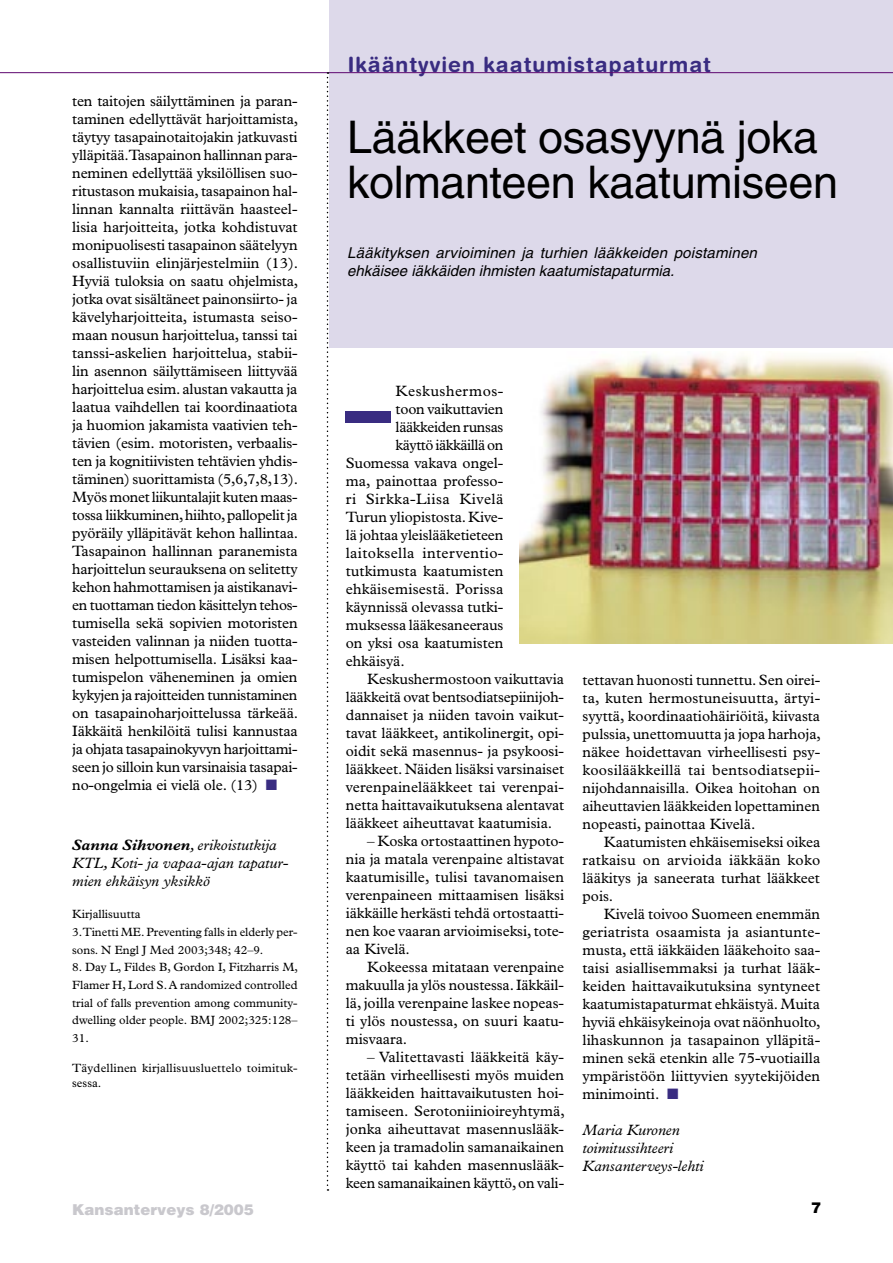
<style>
.page{position:relative;width:893px;height:1263px;background:#fff}
.page>*{position:absolute;margin:0;border:0;box-sizing:border-box;transform-origin:0 0}
._1kappale{font:700 90.6px "Helvetica Neue";color:#392c81}
.pkotsikko{font:45px/45px "Helvetica";letter-spacing:-.01em;color:#000}
.t1{font:700 21px "Helvetica Rounded";letter-spacing:.05em;color:#392c81}
.leipis{font:15px/18px "Plantin";color:#000;text-align:justify}
._1kappale-2{font:15px "Plantin";color:#000}
.kirjoittaja{font:italic 15px/18px "Plantin";color:#000}
.ingressi{font:italic 15px/18px "Helvetica";letter-spacing:.01em;color:#000}
._1kappale-3{font:15px "Plantin";letter-spacing:.03em;color:#000}
._1kappale-4{font:15px "Plantin";letter-spacing:-.025em;color:#000}
._1kappale-5{font:15px "Plantin";letter-spacing:.025em;color:#000}
.t2{font:900 15px "Helvetica";color:#c9c8cd}
.t3{font:900 15px "Helvetica";color:#000}
.kirjallisuus{font:12px/17.7px "Plantin";color:#000}
.s1{color:#392c81}
.s2{font-weight:700}
</style>
<div class="page">
<div style="left:329px;top:0;width:564px;height:348px;background:#ddd9ea"></div>
<hr style="left:0;top:72px;width:893px;height:1px;background:#5e076f">
<svg style="left:327px;top:72px;width:1px;height:1119px"></svg>
<img style="left:520px;top:354px;width:373px;height:289px">
<p class="leipis" style="left:72px;top:92px;width:228px">ten taitojen säilyttäminen ja paran&shy;taminen edellyttävät harjoittamista, täytyy tasapainotaitojakin jatkuvasti ylläpitää. Tasapainon hallinnan para&shy;neminen edellyttää yksilöllisen suo&shy;ritustason mukaisia, tasapainon hal&shy;linnan kannalta riittävän haasteel&shy;lisia harjoitteita, jotka kohdistuvat monipuolisesti tasapainon säätelyyn osallistuviin elinjärjestelmiin (13).<br>Hyviä tuloksia on saatu ohjelmista, jotka ovat sisältäneet painonsiirto- ja kävelyharjoitteita, istumasta seiso&shy;maan nousun harjoittelua, tanssi tai tanssi-askelien harjoittelua, stabii&shy;lin asennon säilyttämiseen liittyvää harjoittelua esim. alustan vakautta ja laatua vaihdellen tai koordinaatiota ja huomion jakamista vaativien teh&shy;tävien (esim. motoristen, verbaalis&shy;ten ja kognitiivisten tehtävien yhdis&shy;täminen) suorittamista (5,6,7,8,13).<br>Myös monet liikuntalajit kuten maas&shy;tossa liikkuminen, hiihto, pallopelit ja pyöräily ylläpitävät kehon hallintaa.<br>Tasapainon hallinnan paranemista harjoittelun seurauksena on selitetty kehon hahmottamisen ja aistikanavi&shy;en tuottaman tiedon käsittelyn tehos&shy;tumisella sekä sopivien motoristen vasteiden valinnan ja niiden tuotta&shy;misen helpottumisella. Lisäksi kaa&shy;tumispelon väheneminen ja omien kykyjen ja rajoitteiden tunnistaminen on tasapainoharjoittelussa tärkeää.<br>Iäkkäitä henkilöitä tulisi kannustaa ja ohjata tasapainokyvyn harjoittami&shy;seen jo silloin kun varsinaisia tasapai&shy;no-ongelmia ei vielä ole. (13) <span class="s1">■</span></p>
<p class="kirjoittaja" style="left:72px;top:836px;width:206px"><span class="s2">Sanna Sihvonen</span>, erikoistutkija</p>
<p class="kirjoittaja" style="left:72px;top:854px;width:216px">KTL, Koti- ja vapaa-ajan tapatur&shy;mien ehkäisyn yksikkö</p>
<p class="kirjallisuus" style="left:72px;top:906px;width:70px">Kirjallisuutta</p>
<p class="kirjallisuus" style="left:72px;top:923px;width:227px">3. Tinetti ME. Preventing falls in elderly per&shy;sons. N Engl J Med 2003;348; 42–9.</p>
<p class="kirjallisuus" style="left:72px;top:958px;width:227px;text-align:justify">8. Day L, Fildes B, Gordon I, Fitzharris M, Flamer H, Lord S. A randomized controlled trial of falls prevention among community&shy;dwelling older people. BMJ 2002;325:128– 31.</p>
<p class="kirjallisuus" style="left:72px;top:1060px;width:227px;line-height:15px">Täydellinen kirjallisuusluettelo toimituk&shy;sessa.</p>
<p class="t1" style="left:348px;top:52px;width:365px">Ikääntyvien kaatumistapaturmat</p>
<p class="pkotsikko" style="left:347px;top:114px;width:492px">Lääkkeet osasyynä joka kolmanteen kaatumiseen</p>
<p class="ingressi" style="left:347px;top:244px;width:411px">Lääkityksen arvioiminen ja turhien lääkkeiden poistaminen ehkäisee iäkkäiden ihmisten kaatumistapaturmia.</p>
<p class="_1kappale-3" style="left:396px;top:382px;width:109px">Keskushermos-</p>
<p class="_1kappale-2" style="left:396px;top:400px;width:109px">toon vaikuttavien</p>
<p class="_1kappale-4" style="left:396px;top:418px;width:109px">lääkkeiden runsas</p>
<p class="_1kappale-4" style="left:396px;top:436px;width:109px">käyttö iäkkäillä on</p>
<p class="_1kappale-2" style="left:346px;top:454px;width:159px">Suomessa vakava ongel-</p>
<p class="_1kappale-2" style="left:346px;top:472px;width:159px">ma, painottaa professo-</p>
<p class="_1kappale-3" style="left:346px;top:490px;width:159px">ri Sirkka-Liisa Kivelä</p>
<p class="_1kappale-2" style="left:346px;top:508px;width:159px">Turun yliopistosta. Kive-</p>
<p class="_1kappale-2" style="left:346px;top:526px;width:159px">lä johtaa yleislääketieteen</p>
<p class="_1kappale-5" style="left:346px;top:544px;width:159px">laitoksella interventio-</p>
<p class="_1kappale-2" style="left:346px;top:562px;width:159px">tutkimusta kaatumisten</p>
<p class="_1kappale-2" style="left:346px;top:580px;width:159px">ehkäisemisestä. Porissa</p>
<p class="_1kappale-2" style="left:346px;top:598px;width:159px">käynnissä olevassa tutki-</p>
<p class="_1kappale-2" style="left:346px;top:616px;width:159px">muksessa lääkesaneeraus</p>
<p class="_1kappale-2" style="left:346px;top:634px;width:159px">on yksi osa kaatumisten</p>
<p class="_1kappale-2" style="left:346px;top:652px;width:61px">ehkäisyä.</p>
<p class="leipis" style="left:346px;top:670px;width:220px;text-indent:21px">Keskushermostoon vaikuttavia lääkkeitä ovat bentsodiatsepiinijoh&shy;dannaiset ja niiden tavoin vaikut&shy;tavat lääkkeet, antikolinergit, opi&shy;oidit sekä masennus- ja psykoosi&shy;lääkkeet. Näiden lisäksi varsinaiset verenpainelääkkeet tai verenpai&shy;netta haittavaikutuksena alentavat lääkkeet aiheuttavat kaatumisia.</p>
<p class="leipis" style="left:346px;top:832px;width:220px;text-indent:21px">– Koska ortostaattinen hypoto&shy;nia ja matala verenpaine altistavat kaatumisille, tulisi tavanomaisen verenpaineen mittaamisen lisäksi iäkkäille herkästi tehdä ortostaatti&shy;nen koe vaaran arvioimiseksi, tote&shy;aa Kivelä.</p>
<p class="leipis" style="left:346px;top:958px;width:220px;text-indent:21px">Kokeessa mitataan verenpaine makuulla ja ylös noustessa. Iäkkäil&shy;lä, joilla verenpaine laskee nopeas&shy;ti ylös noustessa, on suuri kaatu&shy;misvaara.</p>
<p class="leipis" style="left:346px;top:1048px;width:220px;text-indent:21px">– Valitettavasti lääkkeitä käy&shy;tetään virheellisesti myös muiden lääkkeiden haittavaikutusten hoi&shy;tamiseen. Serotoniinioireyhtymä, jonka aiheuttavat masennuslääk&shy;keen ja tramadolin samanaikainen käyttö tai kahden masennuslääk&shy;keen samanaikainen käyttö, on vali-</p>
<p class="_1kappale" style="left:346px;top:354px;width:47px">–</p>
<p class="leipis" style="left:582px;top:671px;width:240px">tettavan huonosti tunnettu. Sen oirei&shy;ta, kuten hermostuneisuutta, ärtyi&shy;syyttä, koordinaatiohäiriöitä, kiivasta pulssia, unettomuutta ja jopa harhoja, näkee hoidettavan virheellisesti psy&shy;koosilääkkeillä tai bentsodiatsepii&shy;nijohdannaisilla. Oikea hoitohan on aiheuttavien lääkkeiden lopettaminen nopeasti, painottaa Kivelä.</p>
<p class="leipis" style="left:582px;top:833px;width:239px;text-indent:21px">Kaatumisten ehkäisemiseksi oikea ratkaisu on arvioida iäkkään koko lääkitys ja saneerata turhat lääkkeet pois.</p>
<p class="leipis" style="left:582px;top:905px;width:240px;text-indent:21px">Kivelä toivoo Suomeen enemmän geriatrista osaamista ja asiantunte&shy;musta, että iäkkäiden lääkehoito saa&shy;taisi asiallisemmaksi ja turhat lääk&shy;keiden haittavaikutuksina syntyneet kaatumistapaturmat ehkäistyä. Muita hyviä ehkäisykeinoja ovat näönhuolto, lihaskunnon ja tasapainon ylläpitä&shy;minen sekä etenkin alle 75-vuotiailla ympäristöön liittyvien syytekijöiden minimointi. <span class="s1">■</span></p>
<p class="kirjoittaja" style="left:582px;top:1120px;width:99px">Maria Kuronen</p>
<p class="kirjoittaja" style="left:582px;top:1138px;width:92px">toimitussihteeri</p>
<p class="kirjoittaja" style="left:582px;top:1156px;width:123px">Kansanterveys-lehti</p>
<p class="t2" style="left:72px;top:1199px;width:183px">Kansanterveys 8/2005</p>
<p class="t3" style="left:811px;top:1198px;width:12px">7</p>
</div>
